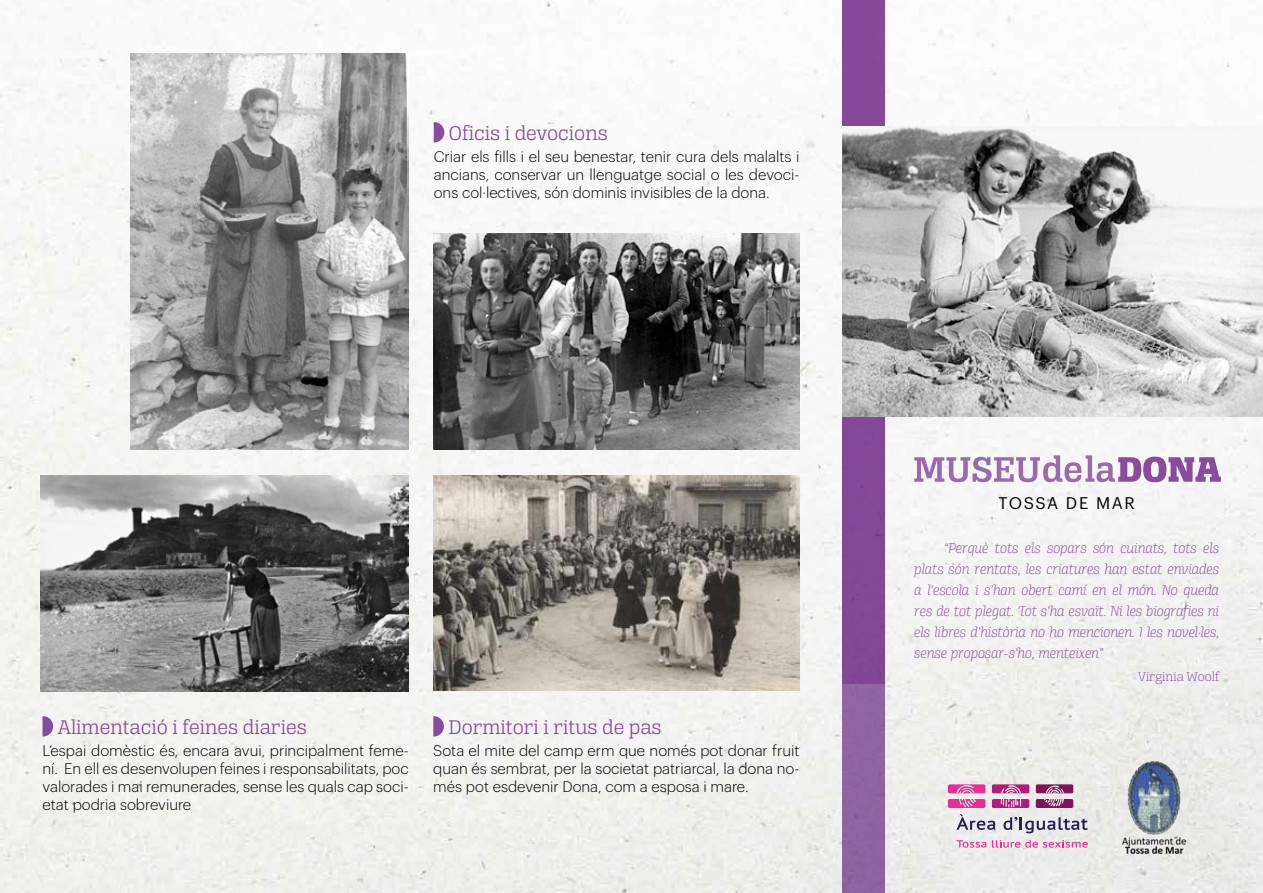
<style>
.page{position:relative;width:1263px;height:893px;background:#fff}
.page>*{position:absolute;margin:0;border:0;box-sizing:border-box;transform-origin:0 0}
.t1{font:21px "Alianza Slab 300";color:#894b9d}
.t2{font:16.5px "Graphik";letter-spacing:.09em;color:#000}
.t3{font:300 15px/18px "Graphik";color:#000;text-align:justify}
.t4{font:15px/21px "Alianza Italic 200";letter-spacing:-.02em;color:#894b9d;text-align:justify}
.t5{font:13.5px "Alianza Slab 200";color:#894b9d}
</style>
<div class="page">
<img style="left:0;top:0;width:1263px;height:893px">
<div style="left:842px;top:0;width:42px;height:684px;background:#894b9d"></div>
<div style="left:842px;top:684px;width:42px;height:209px;background:#9063a1"></div>
<svg style="left:914px;top:455px;width:307px;height:27px"></svg>
<img style="left:842px;top:126px;width:421px;height:291px">
<img style="left:434px;top:233px;width:365px;height:216px">
<img style="left:433px;top:475px;width:366px;height:216px">
<img style="left:1120px;top:760px;width:68px;height:95px">
<div style="left:948px;top:784px;width:37px;height:9px;background:#e82e90;border-radius:2px"></div>
<div style="left:948px;top:799px;width:37px;height:9px;background:#e82e90;border-radius:2px"></div>
<div style="left:992px;top:784px;width:37px;height:9px;background:#b61a78;border-radius:2px"></div>
<div style="left:992px;top:799px;width:37px;height:9px;background:#b61a78;border-radius:2px"></div>
<div style="left:1036px;top:784px;width:37px;height:9px;background:#811358;border-radius:2px"></div>
<div style="left:1036px;top:799px;width:37px;height:9px;background:#811358;border-radius:2px"></div>
<svg style="left:956px;top:785px;width:20px;height:22px"></svg>
<svg style="left:1001px;top:785px;width:20px;height:22px"></svg>
<svg style="left:1046px;top:785px;width:18px;height:8px"></svg>
<svg style="left:1044px;top:799px;width:20px;height:8px"></svg>
<svg style="left:956px;top:840px;width:30px;height:8px"></svg>
<svg style="left:992px;top:840px;width:96px;height:8px"></svg>
<svg style="left:956px;top:814px;width:39px;height:16px"></svg>
<svg style="left:1003px;top:817px;width:85px;height:16px"></svg>
<svg style="left:433px;top:716px;width:11px;height:21px"></svg>
<svg style="left:434px;top:122px;width:10px;height:21px"></svg>
<svg style="left:43px;top:716px;width:10px;height:21px"></svg>
<img style="left:130px;top:54px;width:279px;height:395px">
<img style="left:40px;top:475px;width:369px;height:216px">
<h1 class="t1" style="left:449px;top:121px;width:160px">Oficis i devocions</h1>
<p class="t3" style="left:434px;top:146px;width:367px">Criar els fills i el seu benestar, tenir cura dels malalts i ancians, conservar un llenguatge social o les devoci&shy;ons col·lectives, són dominis invisibles de la dona.</p>
<h1 class="t1" style="left:58px;top:715px;width:251px">Alimentació i feines diaries</h1>
<p class="t3" style="left:43px;top:740px;width:368px">L’espai domèstic és, encara avui, principalment feme&shy;ní. En ell es desenvolupen feines i responsabilitats, poc valorades i mai remunerades, sense les quals cap soci&shy;etat podria sobreviure</p>
<h1 class="t1" style="left:448px;top:715px;width:215px">Dormitori i ritus de pas</h1>
<p class="t3" style="left:433px;top:740px;width:368px">Sota el mite del camp erm que només pot donar fruit quan és sembrat, per la societat patriarcal, la dona no&shy;més pot esdevenir Dona, com a esposa i mare.</p>
<p class="t2" style="left:998px;top:491px;width:138px">TOSSA DE MAR</p>
<p class="t4" style="left:914px;top:538px;width:306px;text-indent:30px">“Perquè tots els sopars són cuinats, tots els plats són rentats, les criatures han estat enviades a l’escola i s’han obert camí en el món. No queda res de tot plegat. Tot s’ha esvaït. Ni les biografies ni els libres d’història no ho mencionen. I les novel·les, sense proposar-s’ho, menteixen”</p>
<p class="t5" style="left:1138px;top:669px;width:82px">Virginia Woolf</p>
</div>
